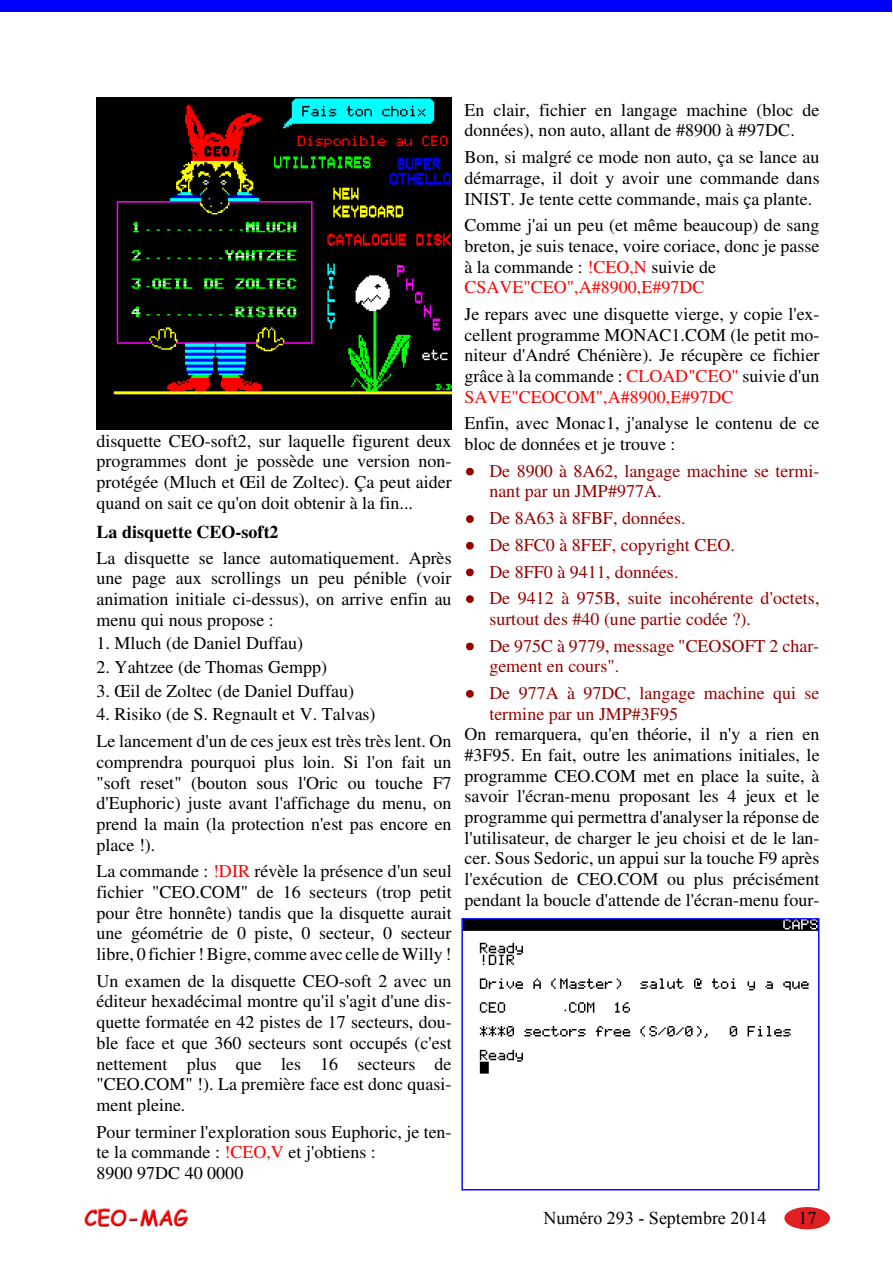
<style>
.page{position:relative;width:893px;height:1263px;background:#fff}
.page>*{position:absolute;margin:0;border:0;box-sizing:border-box;transform-origin:0 0}
.t1{font:18px/20.7px "Times";color:#000;text-align:justify}
.t2{font:18px/26.7px "Times";color:#950000}
.t3{font:18px "Times New Roman";color:#000}
.t4{font:700 18px "Times";color:#000}
.s1{color:#f00}
</style>
<div class="page">
<div style="left:784px;top:1207px;width:46px;height:22px;background:#e02020;border-radius:50%"></div>
<img style="left:85px;top:1209px;width:102px;height:18px">
<div style="left:0;top:0;width:891px;height:11px;background:#0000fe"></div>
<svg style="left:466px;top:468px;width:8px;height:7px"></svg>
<svg style="left:466px;top:515px;width:8px;height:8px"></svg>
<svg style="left:466px;top:542px;width:8px;height:8px"></svg>
<svg style="left:466px;top:568px;width:8px;height:8px"></svg>
<svg style="left:466px;top:595px;width:8px;height:8px"></svg>
<svg style="left:466px;top:643px;width:8px;height:7px"></svg>
<svg style="left:466px;top:690px;width:8px;height:8px"></svg>
<img style="left:463px;top:920px;width:354px;height:154px">
<div style="left:461px;top:918px;width:358px;height:272px;border:1px solid #00f"></div>
<img style="left:97px;top:98px;width:355px;height:331px">
<p class="t1" style="left:97px;top:432px;width:357px">disquette CEO-soft2, sur laquelle figurent deux programmes dont je possède une version non&shy;protégée (Mluch et Œil de Zoltec). Ça peut aider quand on sait ce qu'on doit obtenir à la fin...</p>
<p class="t4" style="left:97px;top:526px;width:184px">La disquette CEO-soft2</p>
<p class="t1" style="left:97px;top:549px;width:357px">La disquette se lance automatiquement. Après une page aux scrollings un peu pénible (voir animation initiale ci-dessus), on arrive enfin au menu qui nous propose :</p>
<p class="t1" style="left:97px;top:635px;width:208px">1. Mluch (de Daniel Duffau)</p>
<p class="t1" style="left:97px;top:658px;width:232px">2. Yahtzee (de Thomas Gempp)</p>
<p class="t1" style="left:97px;top:682px;width:259px">3. Œil de Zoltec (de Daniel Duffau)</p>
<p class="t1" style="left:97px;top:703px;width:356px;line-height:26.8px">4. Risiko (de S. Regnault et V. Talvas)<br>Le lancement d'un de ces jeux est très très lent. On</p>
<p class="t1" style="left:97px;top:753px;width:357px">comprendra pourquoi plus loin. Si l'on fait un "soft reset" (bouton sous l'Oric ou touche F7 d'Euphoric) juste avant l'affichage du menu, on prend la main (la protection n'est pas encore en place !).</p>
<p class="t1" style="left:97px;top:863px;width:357px">La commande : <span class="s1">!DIR</span> révèle la présence d'un seul fichier "CEO.COM" de 16 secteurs (trop petit pour être honnête) tandis que la disquette aurait une géométrie de 0 piste, 0 secteur, 0 secteur libre, 0 fichier ! Bigre, comme avec celle de Willy !</p>
<p class="t1" style="left:97px;top:972px;width:357px">Un examen de la disquette CEO-soft 2 avec un éditeur hexadécimal montre qu'il s'agit d'une dis&shy;quette formatée en 42 pistes de 17 secteurs, dou&shy;ble face et que 360 secteurs sont occupés (c'est nettement plus que les 16 secteurs de "CEO.COM" !). La première face est donc quasi&shy;ment pleine.</p>
<p class="t1" style="left:97px;top:1123px;width:357px;text-align:left">Pour terminer l'exploration sous Euphoric, je ten&shy;te la commande : <span class="s1">!CEO,V</span> et j'obtiens :<br>8900 97DC 40 0000</p>
<p class="t1" style="left:464px;top:101px;width:357px">En clair, fichier en langage machine (bloc de données), non auto, allant de #8900 à #97DC.</p>
<p class="t1" style="left:464px;top:148px;width:357px">Bon, si malgré ce mode non auto, ça se lance au démarrage, il doit y avoir une commande dans INIST. Je tente cette commande, mais ça plante.</p>
<p class="t1" style="left:464px;top:217px;width:357px;text-align:left">Comme j'ai un peu (et même beaucoup) de sang breton, je suis tenace, voire coriace, donc je passe à la commande : <span class="s1">!CEO,N</span> suivie de <span class="s1">CSAVE"CEO",A#8900,E#97DC</span></p>
<p class="t1" style="left:464px;top:305px;width:357px">Je repars avec une disquette vierge, y copie l'ex&shy;cellent programme MONAC1.COM (le petit mo&shy;niteur d'André Chénière). Je récupère ce fichier grâce à la commande : <span class="s1">CLOAD"CEO"</span> suivie d'un <span class="s1">SAVE"CEOCOM",A#8900,E#97DC</span></p>
<p class="t1" style="left:464px;top:415px;width:357px">Enfin, avec Monac1, j'analyse le contenu de ce bloc de données et je trouve :</p>
<p class="t2" style="left:489px;top:462px;width:332px;line-height:20.7px">De 8900 à 8A62, langage machine se termi&shy;nant par un JMP#977A.</p>
<p class="t2" style="left:489px;top:506px;width:332px">De 8A63 à 8FBF, données.<br>De 8FC0 à 8FEF, copyright CEO.<br>De 8FF0 à 9411, données.<br>De 9412 à 975B, suite incohérente d'octets,</p>
<p class="t2" style="left:489px;top:607px;width:331px">surtout des #40 (une partie codée ?).<br>De 975C à 9779, message "CEOSOFT 2 char-</p>
<p class="t2" style="left:489px;top:655px;width:332px">gement en cours".<br>De 977A à 97DC, langage machine qui se</p>
<p class="t2" style="left:489px;top:702px;width:190px">termine par un JMP#3F95</p>
<p class="t1" style="left:464px;top:726px;width:357px">On remarquera, qu'en théorie, il n'y a rien en #3F95. En fait, outre les animations initiales, le programme CEO.COM met en place la suite, à savoir l'écran-menu proposant les 4 jeux et le programme qui permettra d'analyser la réponse de l'utilisateur, de charger le jeu choisi et de le lan&shy;cer. Sous Sedoric, un appui sur la touche F9 après l'exécution de CEO.COM ou plus précisément pendant la boucle d'attende de l'écran-menu four-</p>
<p class="t3" style="left:543px;top:1206px;width:224px">Numéro 293 - Septembre 2014</p>
<p class="t3" style="left:798px;top:1206px;width:19px">17</p>
</div>
